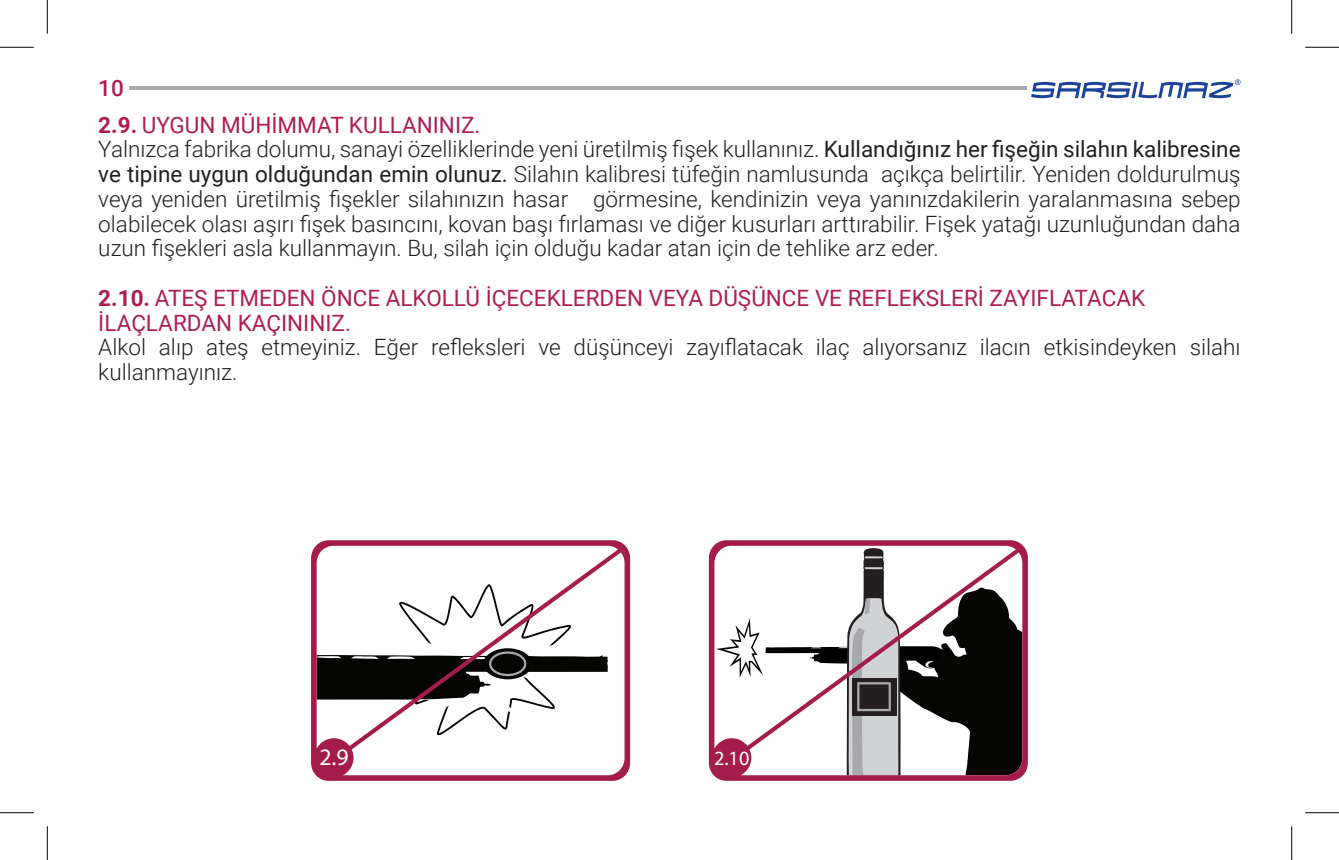
<style>
.page{position:relative;width:1339px;height:860px;background:#fff}
.page>*{position:absolute;margin:0;border:0;box-sizing:border-box;transform-origin:0 0}
.t1{font:23.62px "Myriad Pro";color:#fff}
.t2{font:300 22.5px/24.8px "Roboto";color:#231f20;text-align:justify}
.t3{font:22.5px/36.7px "Roboto";color:#ad1d54}
.t4{font:20.25px "Myriad Pro";color:#fff}
.s1{font-weight:500}
.s2{font-weight:700}
.s3{font-weight:400}
</style>
<div class="page">
<svg style="left:1031px;top:79px;width:209px;height:19px"></svg>
<hr style="left:130px;top:86px;width:896px;height:4px;background:#a8a9ad">
<svg style="left:311px;top:540px;width:319px;height:241px;fill:#a41c4c"></svg>
<svg style="left:319px;top:547px;width:303px;height:225px"></svg>
<svg style="left:708px;top:540px;width:319px;height:241px;fill:#a41c4c"></svg>
<svg style="left:717px;top:547px;width:303px;height:225px"></svg>
<hr style="left:0;top:47px;width:34px;height:1px;background:#000">
<hr style="left:1304px;top:47px;width:34px;height:1px;background:#000">
<hr style="left:0;top:812px;width:34px;height:1px;background:#000">
<hr style="left:1304px;top:812px;width:34px;height:1px;background:#000">
<hr style="left:47px;top:0;width:1px;height:34px;background:#000">
<hr style="left:47px;top:826px;width:1px;height:34px;background:#000">
<hr style="left:1291px;top:0;width:1px;height:34px;background:#000">
<hr style="left:1291px;top:826px;width:1px;height:34px;background:#000">
<p class="t3" style="left:98px;top:69px;width:384px"><span class="s1">10<br></span><span class="s2">2.9.</span> UYGUN MÜHİMMAT KULLANINIZ.</p>
<p class="t2" style="left:98px;top:136px;width:1143px">Yalnızca fabrika dolumu, sanayi özelliklerinde yeni üretilmiş fişek kullanınız. <span class="s3">Kullandığınız her fişeğin silahın kalibresine ve tipine uygun olduğundan emin olunuz.</span> Silahın kalibresi tüfeğin namlusunda açıkça belirtilir. Yeniden doldurulmuş veya yeniden üretilmiş fişekler silahınızın hasar görmesine, kendinizin veya yanınızdakilerin yaralanmasına sebep olabilecek olası aşırı fişek basıncını, kovan başı fırlaması ve diğer kusurları arttırabilir. Fişek yatağı uzunluğundan daha uzun fişekleri asla kullanmayın. Bu, silah için olduğu kadar atan için de tehlike arz eder.</p>
<p class="t3" style="left:98px;top:285px;width:1048px;line-height:24.8px"><span class="s2">2.10.</span> ATEŞ ETMEDEN ÖNCE ALKOLLÜ İÇECEKLERDEN VEYA DÜŞÜNCE VE REFLEKSLERİ ZAYIFLATACAK<br>İLAÇLARDAN KAÇININIZ.</p>
<p class="t2" style="left:98px;top:334px;width:1143px">Alkol alıp ateş etmeyiniz. Eğer refleksleri ve düşünceyi zayıflatacak ilaç alıyorsanız ilacın etkisindeyken silahı kullanmayınız.</p>
<p class="t1" style="left:319px;top:742px;width:31px">2.9</p>
<p class="t4" style="left:714px;top:745px;width:37px">2.10</p>
</div>
